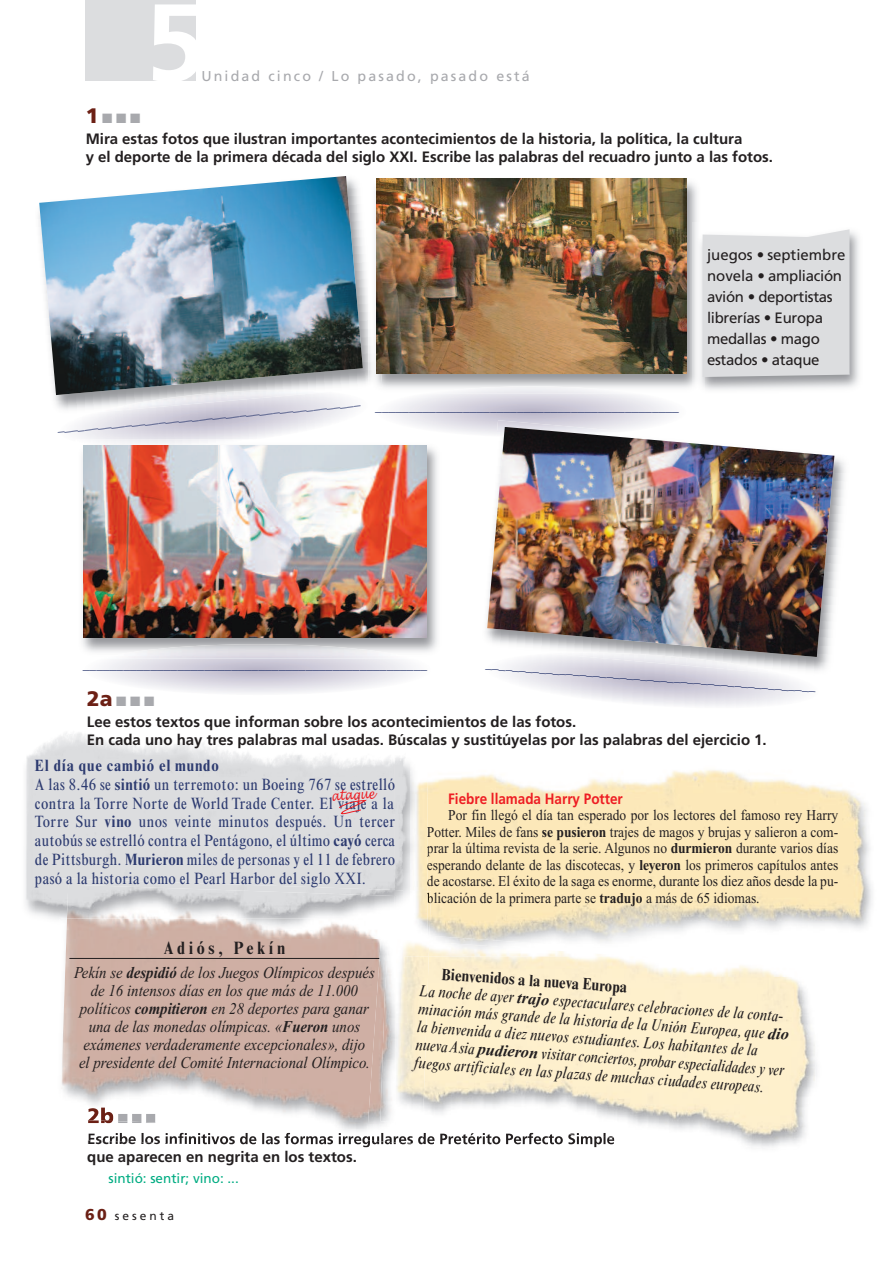
<style>
.page{position:relative;width:893px;height:1263px;background:#fff}
.page>*{position:absolute;margin:0;border:0;box-sizing:border-box;transform-origin:0 0}
.t1{font:700 109.5px "Pfrutiger";color:#fff}
.t2{font:900 21px "Frutiger CE";color:#6c2015}
.t3{font:700 condensed 18px "Times New Roman";letter-spacing:.2em;color:#231f20}
.t4{font:condensed 16.5px/18.8px "Times New Roman";letter-spacing:.025em;color:#2d3b70}
.t5{font:italic condensed 16.5px/18px "Times New Roman";color:#231f20}
.t6{font:italic 16.5px/18px "Times New Roman";color:#231f20;text-align:center;scale:.9 1}
.t7{font:15px/16.5px "Times New Roman";color:#231f20;text-align:justify;scale:.9 1}
.t8{font:700 15px/18px "Pfrutiger";color:#231f20}
.t9{font:15px/21px "Pfrutiger Roman";letter-spacing:-.02em;color:#231f20}
.t10{font:700 15px "Pfrutiger";color:#ee1d23;scale:.9 1}
.t11{font:14.25px "Frutiger CE";letter-spacing:.15em;color:#a8a9ad}
.t12{font:13.5px "Pfrutiger Roman";color:#2d3b70}
.t13{font:13.5px "Frutiger CE";color:#00ac82}
.t14{font:italic 13.5px "Lucida Handwriting";color:#ee1d23;scale:.8 1}
.t15{font:12px "Pfrutiger Roman";letter-spacing:.25em;color:#231f20}
.s1{font-family:"Pfrutiger Roman"}
.s2{color:#a8a9ad}
.s3{font-weight:700}
.s4{font-weight:700;font-style:normal}
.s5{font-weight:700;font-stretch:normal}
.s6{font-family:"Pfrutiger";font-weight:900;font-size:15.75px;color:#6c2015}
</style>
<div class="page">
<div style="left:85px;top:0;width:111px;height:81px;background:#dcdddf"></div>
<img style="left:38px;top:215px;width:330px;height:193px">
<img style="left:39px;top:176px;width:324px;height:219px">
<img style="left:428px;top:770px;width:444px;height:166px">
<img style="left:181px;top:1130px;width:241px;height:18px">
<img style="left:88px;top:1133px;width:146px;height:11px">
<img style="left:428px;top:891px;width:3px;height:45px">
<img style="left:61px;top:939px;width:306px;height:191px">
<hr style="left:69px;top:958px;width:310px;height:1px;background:#231f20">
<img style="left:367px;top:1130px;width:56px;height:14px">
<img style="left:367px;top:939px;width:28px;height:192px">
<img style="left:423px;top:977px;width:394px;height:171px">
<img style="left:429px;top:942px;width:195px;height:14px">
<img style="left:395px;top:954px;width:34px;height:170px">
<img style="left:403px;top:934px;width:26px;height:22px">
<img style="left:380px;top:939px;width:15px;height:183px">
<img style="left:395px;top:954px;width:1px;height:23px">
<img style="left:60px;top:392px;width:308px;height:47px">
<img style="left:94px;top:389px;width:236px;height:24px">
<img style="left:375px;top:178px;width:322px;height:210px">
<img style="left:368px;top:227px;width:14px;height:161px">
<img style="left:423px;top:386px;width:217px;height:8px">
<img style="left:376px;top:179px;width:310px;height:194px">
<img style="left:82px;top:445px;width:355px;height:207px">
<img style="left:102px;top:644px;width:311px;height:14px">
<img style="left:83px;top:445px;width:343px;height:193px">
<img style="left:693px;top:222px;width:166px;height:168px">
<div style="left:703px;top:229px;width:147px;height:148px;background:#dcdddf"></div>
<img style="left:478px;top:432px;width:367px;height:246px">
<img style="left:548px;top:657px;width:237px;height:17px">
<img style="left:487px;top:427px;width:347px;height:230px">
<img style="left:409px;top:764px;width:19px;height:126px">
<img style="left:59px;top:890px;width:317px;height:49px">
<img style="left:403px;top:890px;width:25px;height:46px">
<svg style="left:427px;top:892px;width:4px;height:11px"></svg>
<img style="left:23px;top:878px;width:38px;height:40px">
<img style="left:403px;top:760px;width:6px;height:158px">
<img style="left:67px;top:885px;width:328px;height:33px">
<svg style="left:389px;top:896px;width:14px;height:44px"></svg>
<svg style="left:338px;top:799px;width:30px;height:16px"></svg>
<h1 class="t1" style="left:145px;top:-21px;width:62px">5</h1>
<p class="t11" style="left:201px;top:70px;width:330px"><span class="s1">Unidad cinco /</span> Lo pasado, pasado está</p>
<h2 class="t2" style="left:86px;top:107px;width:56px">1<span class="s2">■■■</span></h2>
<p class="t8" style="left:86px;top:130px;width:689px">Mira estas fotos que ilustran importantes acontecimientos de la historia, la política, la cultura<br>y el deporte de la primera década del siglo XXI. Escribe las palabras del recuadro junto a las fotos.</p>
<p class="t12" style="left:57px;top:419px;width:305px;rotate:-5deg">_____________________________________________</p>
<p class="t12" style="left:375px;top:398px;width:305px">_____________________________________________</p>
<p class="t9" style="left:707px;top:244px;width:140px">juegos • septiembre novela • ampliación avión • deportistas librerías • Europa medallas • mago estados • ataque</p>
<p class="t12" style="left:486px;top:655px;width:332px;rotate:4deg">_________________________________________________</p>
<p class="t12" style="left:83px;top:656px;width:346px">___________________________________________________</p>
<h2 class="t2" style="left:87px;top:690px;width:69px">2a<span class="s2">■■■</span></h2>
<p class="t8" style="left:87px;top:712px;width:681px">Lee estos textos que informan sobre los acontecimientos de las fotos.<br>En cada uno hay tres palabras mal usadas. Búscalas y sustitúyelas por las palabras del ejercicio 1.</p>
<p class="t4" style="left:35px;top:757px;width:362px"><span class="s3">El día que cambió el mundo<br></span>A las 8.46 se <span class="s3">sintió</span> un terremoto: un Boeing 767 se estrelló contra la Torre Norte de World Trade Center. El viaje a la Torre Sur <span class="s3">vino</span> unos veinte minutos después. Un tercer autobús se estrelló contra el Pentágono, el último <span class="s3">cayó</span> cerca de Pittsburgh. <span class="s3">Murieron</span> miles de personas y el 11 de febrero pasó a la historia como el Pearl Harbor del siglo XXI.</p>
<p class="t14" style="left:331px;top:788px;width:56px;rotate:-3deg">ataque</p>
<p class="t3" style="left:164px;top:942px;width:123px">Adiós, Pekín</p>
<p class="t6" style="left:74px;top:965px;width:336px">Pekín se <span class="s3">despidió</span> de los Juegos Olímpicos después de 16 intensos días en los que más de 11.000 políticos <span class="s3">compitieron</span> en 28 deportes para ganar una de las monedas olímpicas. «<span class="s3">Fueron</span> unos exámenes verdaderamente excepcionales», dijo<br>el presidente del Comité Internacional Olímpico.</p>
<p class="t10" style="left:448px;top:790px;width:195px">Fiebre llamada Harry Potter</p>
<p class="t7" style="left:427px;top:807px;width:459px;text-indent:21px">Por fin llegó el día tan esperado por los lectores del famoso rey Harry Potter. Miles de fans <span class="s3">se pusieron</span> trajes de magos y brujas y salieron a com&shy;prar la última revista de la serie. Algunos no <span class="s3">durmieron</span> durante varios días esperando delante de las discotecas, y <span class="s3">leyeron</span> los primeros capítulos antes de acostarse. El éxito de la saga es enorme, durante los diez años desde la pu&shy;blicación de la primera parte se <span class="s3">tradujo</span> a más de 65 idiomas.</p>
<p class="t5" style="left:422px;top:956px;width:374px;line-height:36px;text-indent:21px;rotate:4deg"><span class="s4">Bienvenidos a la nueva Europa<br></span>minación más grande de la historia de la Unión Europea,que <span class="s5">dio</span></p>
<p class="t5" style="left:420px;top:983px;width:364px;rotate:4deg">La noche de ayer <span class="s5">trajo</span> espectaculares celebraciones de la conta-</p>
<p class="t5" style="left:417px;top:1019px;width:371px;rotate:4deg">la bienvenida a diez nuevos estudiantes. Los habitantes de la nuevaAsia <span class="s5">pudieron</span> visitar conciertos,probar especialidades y ver fuegos artificiales en las plazas de muchas ciudades europeas.</p>
<p class="t8" style="left:87px;top:1148px;width:271px">que aparecen en negrita en los textos.</p>
<p class="t13" style="left:108px;top:1173px;width:132px">sintió: sentir; vino: ...</p>
<p class="t15" style="left:85px;top:1209px;width:91px"><span class="s6">60</span> sesenta</p>
</div>
